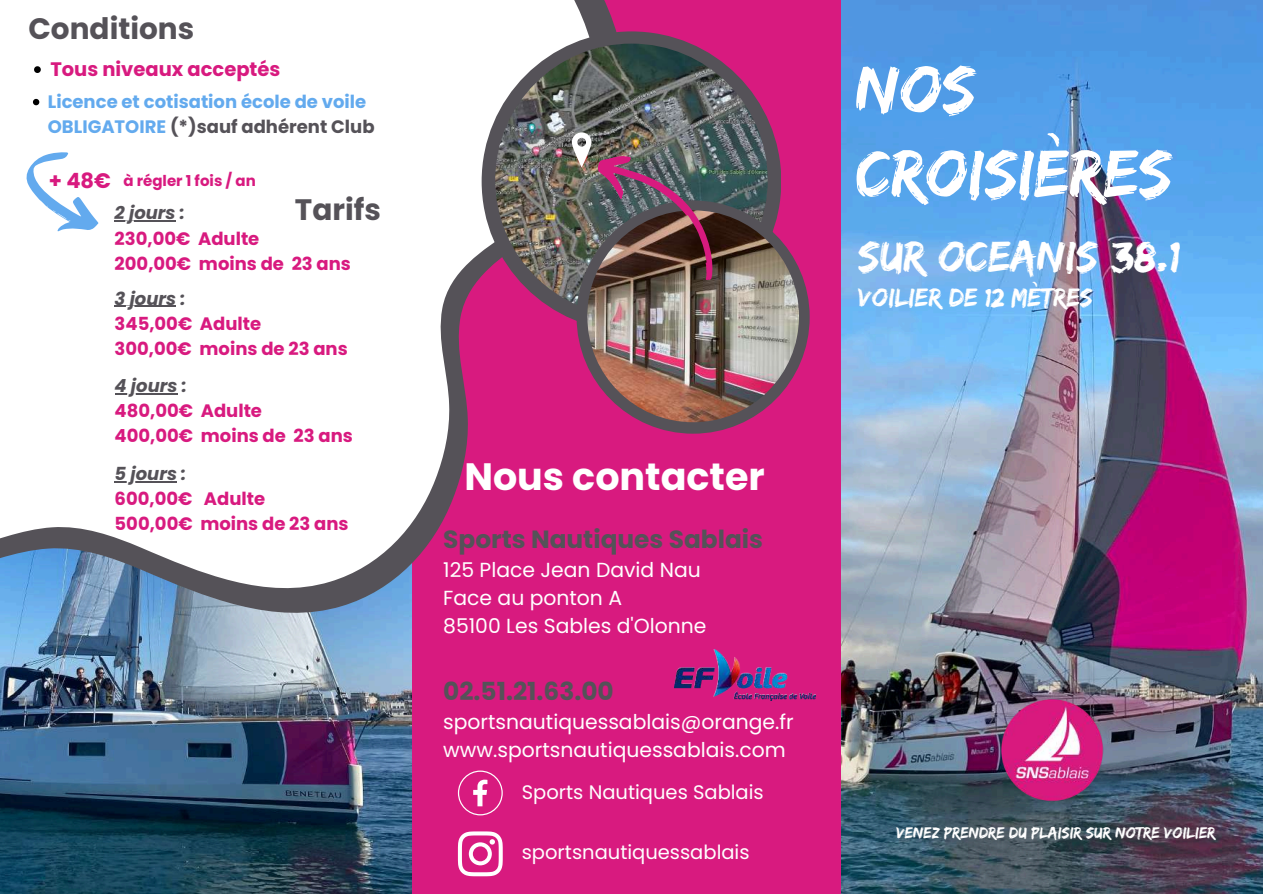
<style>
.page{position:relative;width:1263px;height:894px;background:#fff}
.page>*{position:absolute;margin:0;border:0;box-sizing:border-box;transform-origin:0 0}
.t1{font:69.6px/84.2px "Edo";color:#fff}
.t2{font:45.15px "Edo";color:#fff}
.t3{font:700 38.1px "Poppins";color:#fff}
.t4{font:700 29.55px "Poppins";color:#555258}
.t5{font:26.85px "Edo";color:#fff}
.t6{font:700 24.9px "Poppins";color:#555258}
.t7{font:20.4px/28.2px "Poppins";color:#fff}
.t8{font:19.5px "Poppins";color:#fff}
.t9{font:700 19.5px "Poppins";color:#d81a7f}
.t10{font:700 18px/25px "Poppins";color:#d81a7f}
.t11{font:700 18px/25.2px "Poppins";color:#63aaee}
.t12{font:italic 700 18px "Poppins";color:#555258}
.t13{font:16.5px "Edo";color:#fff}
.t14{font:700 15px "Poppins";color:#d81a7f}
.s1{color:#555258}
.s2{font-size:21px}
</style>
<div class="page">
<div style="left:0;top:0;width:1263px;height:893px;background:#d81a7f"></div>
<img style="left:842px;top:0;width:421px;height:893px">
<img style="left:0;top:626px;width:411px;height:267px">
<svg style="left:0;top:0;width:628px;height:626px"></svg>
<svg style="left:0;top:0;width:600px;height:601px;fill:#fff"></svg>
<img style="left:992px;top:689px;width:120px;height:121px">
<svg style="left:458px;top:831px;width:45px;height:45px"></svg>
<svg style="left:458px;top:770px;width:45px;height:45px"></svg>
<div style="left:482px;top:31px;width:299px;height:300px;background:#555258;border-radius:50%"></div>
<img style="left:495px;top:44px;width:273px;height:272px;border-radius:50%">
<div style="left:577px;top:200px;width:233px;height:233px;background:#555258;border-radius:50%"></div>
<img style="left:587px;top:210px;width:212px;height:212px;border-radius:50%">
<img style="left:572px;top:132px;width:167px;height:150px">
<svg style="left:10px;top:139px;width:110px;height:109px"></svg>
<img style="left:674px;top:649px;width:142px;height:51px">
<svg style="left:34px;top:66px;width:7px;height:7px"></svg>
<svg style="left:33px;top:99px;width:6px;height:6px"></svg>
<hr style="left:115px;top:221px;width:61px;height:1px;background:#555258">
<hr style="left:115px;top:306px;width:61px;height:1px;background:#555258">
<hr style="left:115px;top:393px;width:63px;height:1px;background:#555258">
<hr style="left:115px;top:481px;width:62px;height:1px;background:#555258">
<h3 class="t4" style="left:28px;top:8px;width:167px">Conditions</h3>
<p class="t9" style="left:50px;top:56px;width:232px">Tous niveaux acceptés</p>
<p class="t11" style="left:48px;top:89px;width:328px">Licence et cotisation école de voile<br>OBLIGATOIRE <span class="s1">(*)sauf adhérent Club</span></p>
<p class="t14" style="left:49px;top:170px;width:209px"><span class="s2">+ 48€</span> à régler 1 fois / an</p>
<h3 class="t4" style="left:295px;top:189px;width:87px">Tarifs</h3>
<p class="t12" style="left:115px;top:200px;width:72px">2 jours :</p>
<p class="t10" style="left:115px;top:225px;width:238px">230,00€ Adulte<br>200,00€ moins de 23 ans</p>
<p class="t12" style="left:115px;top:285px;width:72px">3 jours :</p>
<p class="t10" style="left:115px;top:310px;width:235px">345,00€ Adulte<br>300,00€ moins de 23 ans</p>
<p class="t12" style="left:115px;top:373px;width:74px">4 jours :</p>
<p class="t10" style="left:115px;top:398px;width:240px">480,00€ Adulte<br>400,00€ moins de 23 ans</p>
<p class="t12" style="left:115px;top:460px;width:73px">5 jours :</p>
<p class="t10" style="left:115px;top:485px;width:235px">600,00€ Adulte<br>500,00€ moins de 23 ans</p>
<h3 class="t3" style="left:464px;top:449px;width:302px">Nous contacter</h3>
<h3 class="t6" style="left:443px;top:521px;width:321px">Sports Nautiques Sablais</h3>
<p class="t7" style="left:443px;top:555px;width:265px">125 Place Jean David Nau<br>Face au ponton A<br>85100 Les Sables d'Olonne</p>
<h3 class="t6" style="left:443px;top:673px;width:172px">02.51.21.63.00</h3>
<p class="t7" style="left:443px;top:707px;width:352px">sportsnautiquessablais@orange.fr www.sportsnautiquessablais.com</p>
<p class="t8" style="left:522px;top:777px;width:243px">Sports Nautiques Sablais</p>
<p class="t8" style="left:522px;top:838px;width:229px">sportsnautiquessablais</p>
<h1 class="t1" style="left:856px;top:45px;width:318px">NOS<br>CROISIÈRES</h1>
<h2 class="t2" style="left:858px;top:230px;width:323px">SUR OCEANIS 38.1</h2>
<h3 class="t5" style="left:858px;top:282px;width:236px">VOILIER DE 12 MÈTRES</h3>
<p class="t13" style="left:896px;top:823px;width:320px">VENEZ PRENDRE DU PLAISIR SUR NOTRE VOILIER</p>
</div>
